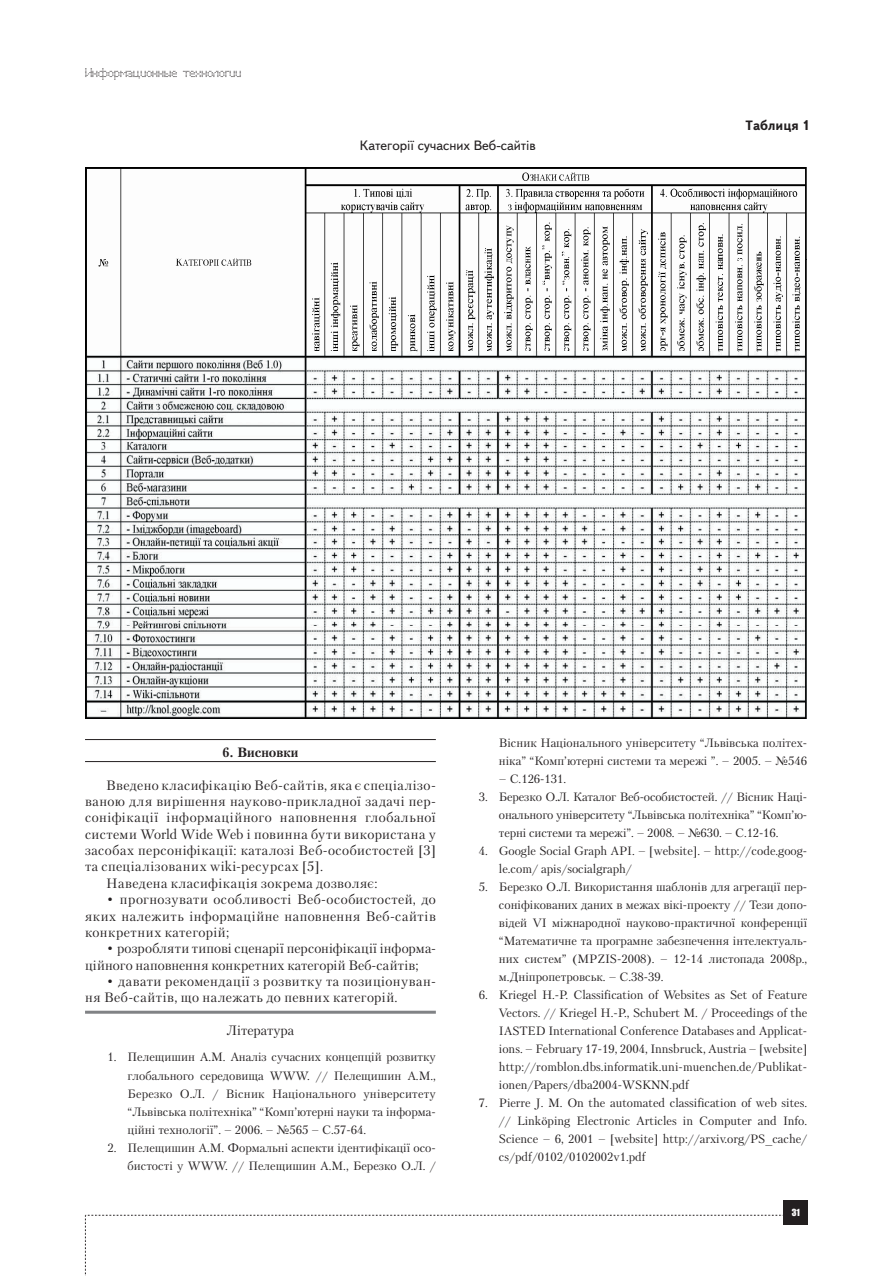
<style>
.page{position:relative;width:893px;height:1276px;background:#fff}
.page>*{position:absolute;margin:0;border:0;box-sizing:border-box;transform-origin:0 0}
.t1{font:13.5px/16.4px "Petersburg C";letter-spacing:.03em;color:#231f20}
.t2{font:13.5px "Text Book C";color:#231f20}
.t3{font:700 13.5px "Petersburg C";color:#231f20}
.t4{font:13.5px "Petersburg C";color:#231f20}
.t5{font:700 13.5px "Text Book C";color:#231f20}
.t6{font:12px/18px "Petersburg C";color:#231f20;text-align:justify}
.t7{font:12px "Perfo";letter-spacing:.015em;color:#231f20}
.t8{font:9px "Impact";color:#fff}
.s1{font-family:"Minion Pro"}
</style>
<div class="page">
<svg style="left:85px;top:1215px;width:699px;height:61px"></svg>
<div style="left:784px;top:1200px;width:24px;height:25px;background:#231f20"></div>
<hr style="left:85px;top:739px;width:351px;height:1px;background:#231f20">
<hr style="left:85px;top:761px;width:351px;height:1px;background:#231f20">
<hr style="left:85px;top:1010px;width:351px;height:3px;background:#808285">
<img style="left:85px;top:167px;width:721px;height:551px">
<svg style="left:85px;top:259px;width:721px;height:92px"></svg>
<p class="t7" style="left:85px;top:66px;width:158px">Информационные технологии</p>
<p class="t2" style="left:360px;top:138px;width:177px">Категорії сучасних Веб-сайтів</p>
<p class="t5" style="left:745px;top:117px;width:65px">Таблиця 1</p>
<p class="t3" style="left:223px;top:744px;width:77px">6. Висновки</p>
<p class="t1" style="left:106px;top:776px;width:331px">Введено класифікацію Веб-сайтів, яка є спеціалізо-</p>
<p class="t1" style="left:85px;top:793px;width:352px">ваною для вирішення науково-прикладної задачі пер-</p>
<p class="t1" style="left:85px;top:809px;width:352px">соніфікації інформаційного наповнення глобальної</p>
<p class="t1" style="left:85px;top:825px;width:352px">системи World Wide Web і повинна бути використана у</p>
<p class="t1" style="left:85px;top:842px;width:352px">засобах персоніфікації: каталозі Веб-особистостей [3]</p>
<p class="t1" style="left:85px;top:858px;width:240px">та спеціалізованих wiki-ресурсах [5].</p>
<p class="t1" style="left:106px;top:874px;width:273px">Наведена класифікація зокрема дозволяє:</p>
<p class="t1" style="left:85px;top:891px;width:352px;text-align:justify;text-indent:21px">• прогнозувати особливості Веб-особистостей, до яких належить інформаційне наповнення Веб-сайтів конкретних категорій;</p>
<p class="t1" style="left:85px;top:940px;width:352px;text-indent:21px">• розробляти типові сценарії персоніфікації інформа&shy;ційного наповнення конкретних категорій Веб-сайтів;</p>
<p class="t1" style="left:85px;top:973px;width:352px;text-indent:21px">• давати рекомендації з розвитку та позиціонуван&shy;ня Веб-сайтів, що належать до певних категорій.</p>
<p class="t4" style="left:227px;top:1022px;width:69px">Література</p>
<p class="t6" style="left:128px;top:1048px;width:310px;text-indent:-20px">1. Пелещишин А.М. Аналіз сучасних концепцій розвитку глобального середовища WWW. // Пелещишин А.М., Березко О.Л. / Вісник Національного університету “Львівська політехніка” “Комп’ютерні науки та інформа&shy;ційні технології”. – 2006. – №565 – C.57-64.</p>
<p class="t6" style="left:108px;top:1138px;width:330px;text-align:right">2. Пелещишин А.М. Формальні аспекти ідентифікації осо&shy;бистості у WWW. // Пелещишин А.М., Березко О.Л. /</p>
<p class="t6" style="left:499px;top:733px;width:310px">Вісник Національного університету “Львівська політех&shy;ніка” “Комп’ютерні системи та мережі ”. – 2005. – №546</p>
<p class="t6" style="left:499px;top:769px;width:69px">– C.126-131.</p>
<p class="t6" style="left:499px;top:787px;width:310px;text-indent:-20px">3. Березко О.Л. Каталог Веб-особистостей. // Вісник Наці&shy;онального університету “Львівська політехніка” “Комп’ю&shy;терні системи та мережі”. – 2008. – №630. – С.12-16.</p>
<p class="t6" style="left:499px;top:841px;width:310px;text-indent:-20px">4. Google Social Graph API. – [website]. – http://code.goog&shy;le.com/ apis/socialgraph/</p>
<p class="t6" style="left:499px;top:877px;width:310px;text-indent:-20px">5. Березко О.Л. Використання шаблонів для агрегації пер&shy;соніфікованих даних в межах вікі-проекту // Тези допо&shy;відей VI міжнародної науково-практичної конференції “Математичне та програмне забезпечення інтелектуаль&shy;них систем” (MPZIS-2008). – 12-14 листопада 2008р., м.Дніпропетровськ. – С.38-39.</p>
<p class="t6" style="left:499px;top:985px;width:310px;text-indent:-20px">6. Kriegel H.-P. Classification of Websites as Set of Feature Vectors. // Kriegel H.-P., Schubert M. / Proceedings of the IASTED International Conference Databases and Applicat&shy;ions. – February 17-19, 2004, Innsbruck, Austria – [website] http://romblon.dbs.informatik.uni-muenchen.de/Publikat&shy;ionen/Papers/dba2004-WSKNN.pdf</p>
<p class="t6" style="left:499px;top:1093px;width:310px;text-indent:-20px">7. Pierre J. M. On the automated classification of web sites. // Link<span class="s1">ö</span>ping Electronic Articles in Computer and Info.<br>Science – 6, 2001 – [website] http://arxiv.org/PS_cache/ cs/pdf/0102/0102002v1.pdf</p>
<p class="t8" style="left:792px;top:1205px;width:10px">31</p>
</div>
